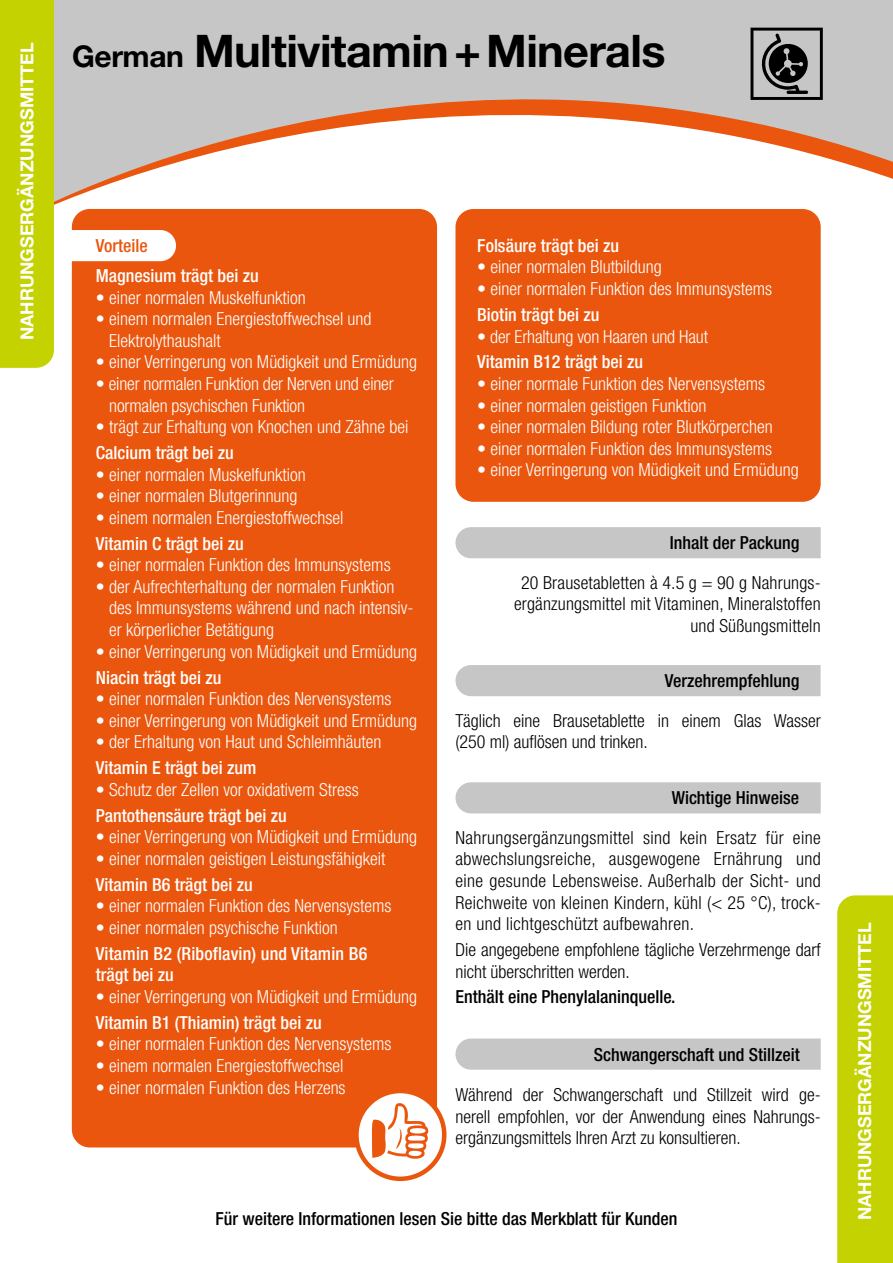
<style>
.page{position:relative;width:893px;height:1263px;background:#fff}
.page>*{position:absolute;margin:0;border:0;box-sizing:border-box;transform-origin:0 0}
.t1{font:700 45px "Helvetica Neue LT Std";letter-spacing:-.015em;color:#000}
.t2{font:300 condensed 18px/21.6px "Helvetica Neue LT Std";color:#fff}
.t3{font:300 condensed 18px/21.6px "Helvetica Neue LT Std";color:#000;text-align:justify}
.t4{font:500 condensed 18px/21.6px "Helvetica Neue LT Std";color:#fff}
.t5{font:500 condensed 18px "Helvetica Neue LT Std";color:#000}
.t6{font:700 18px "Helvetica Neue LT Std";color:#fff}
.t7{font:500 condensed 18px "Helvetica Neue LT Std";color:#ea560d}
.s1{font-size:30px}
</style>
<div class="page">
<div style="left:54px;top:0;width:839px;height:74px;background:#c6c6c6"></div>
<svg style="left:54px;top:74px;width:839px;height:300px"></svg>
<div style="left:0;top:0;width:54px;height:368px;background:#c3d200"></div>
<div style="left:837px;top:895px;width:56px;height:368px;background:#c3d200"></div>
<div style="left:455px;top:209px;width:366px;height:293px;background:#ea560d;border-radius:18px"></div>
<div style="left:72px;top:209px;width:365px;height:938px;background:#ea560d;border-radius:18px"></div>
<div style="left:455px;top:527px;width:366px;height:31px;background:#c6c6c6"></div>
<svg style="left:750px;top:28px;width:73px;height:72px"></svg>
<svg style="left:356px;top:1091px;width:88px;height:88px"></svg>
<div style="left:354px;top:1089px;width:92px;height:92px;border:4px solid #ea560d;border-radius:50%"></div>
<svg style="left:372px;top:1102px;width:57px;height:59px"></svg>
<div style="left:64px;top:230px;width:112px;height:31px;background:#fff"></div>
<div style="left:455px;top:782px;width:366px;height:31px;background:#c6c6c6"></div>
<svg style="left:455px;top:1038px;width:366px;height:32px"></svg>
<div style="left:455px;top:665px;width:366px;height:31px;background:#c6c6c6"></div>
<p class="t6" style="left:16px;top:340px;width:299px;rotate:-90deg">NAHRUNGSERGÄNZUNGSMITTEL</p>
<h1 class="t1" style="left:72px;top:23px;width:595px"><span class="s1">German</span> Multivitamin+Minerals</h1>
<p class="t7" style="left:96px;top:235px;width:54px">Vorteile</p>
<p class="t4" style="left:96px;top:265px;width:165px">Magnesium trägt bei zu</p>
<p class="t2" style="left:96px;top:286px;width:211px">• einer normalen Muskelfunktion</p>
<p class="t2" style="left:109px;top:308px;width:264px;text-indent:-13px">• einem normalen Energiestoffwechsel und<br>Elektrolythaushalt</p>
<p class="t2" style="left:96px;top:351px;width:323px">• einer Verringerung von Müdigkeit und Ermüdung</p>
<p class="t2" style="left:109px;top:373px;width:286px;text-indent:-14px">• einer normalen Funktion der Nerven und einer normalen psychischen Funktion</p>
<p class="t2" style="left:96px;top:416px;width:314px">• trägt zur Erhaltung von Knochen und Zähne bei</p>
<p class="t4" style="left:96px;top:442px;width:140px">Calcium trägt bei zu</p>
<p class="t2" style="left:96px;top:463px;width:211px">• einer normalen Muskelfunktion</p>
<p class="t2" style="left:96px;top:485px;width:203px">• einer normalen Blutgerinnung</p>
<p class="t2" style="left:96px;top:506px;width:249px">• einem normalen Energiestoffwechsel</p>
<p class="t4" style="left:96px;top:532px;width:150px">Vitamin C trägt bei zu</p>
<p class="t2" style="left:96px;top:554px;width:296px">• einer normalen Funktion des Immunsystems</p>
<p class="t2" style="left:109px;top:576px;width:306px;text-indent:-13px">• der Aufrechterhaltung der normalen Funktion des Immunsystems während und nach intensiv&shy;er körperlicher Betätigung</p>
<p class="t2" style="left:96px;top:640px;width:323px">• einer Verringerung von Müdigkeit und Ermüdung</p>
<p class="t4" style="left:96px;top:666px;width:127px">Niacin trägt bei zu</p>
<p class="t2" style="left:96px;top:688px;width:297px">• einer normalen Funktion des Nervensystems</p>
<p class="t2" style="left:96px;top:709px;width:323px">• einer Verringerung von Müdigkeit und Ermüdung</p>
<p class="t2" style="left:96px;top:731px;width:287px">• der Erhaltung von Haut und Schleimhäuten</p>
<p class="t4" style="left:96px;top:757px;width:162px">Vitamin E trägt bei zum</p>
<p class="t2" style="left:96px;top:778px;width:265px">• Schutz der Zellen vor oxidativem Stress</p>
<p class="t4" style="left:96px;top:804px;width:193px">Pantothensäure trägt bei zu</p>
<p class="t2" style="left:96px;top:826px;width:323px">• einer Verringerung von Müdigkeit und Ermüdung</p>
<p class="t2" style="left:96px;top:847px;width:291px">• einer normalen geistigen Leistungsfähigkeit</p>
<p class="t4" style="left:96px;top:873px;width:159px">Vitamin B6 trägt bei zu</p>
<p class="t2" style="left:96px;top:895px;width:297px">• einer normalen Funktion des Nervensystems</p>
<p class="t2" style="left:96px;top:917px;width:244px">• einer normalen psychische Funktion</p>
<p class="t4" style="left:96px;top:942px;width:273px">Vitamin B2 (Riboflavin) und Vitamin B6 trägt bei zu</p>
<p class="t2" style="left:96px;top:986px;width:323px">• einer Verringerung von Müdigkeit und Ermüdung</p>
<p class="t4" style="left:96px;top:1011px;width:228px">Vitamin B1 (Thiamin) trägt bei zu</p>
<p class="t2" style="left:96px;top:1033px;width:297px">• einer normalen Funktion des Nervensystems</p>
<p class="t2" style="left:96px;top:1055px;width:249px">• einem normalen Energiestoffwechsel</p>
<p class="t2" style="left:96px;top:1076px;width:251px">• einer normalen Funktion des Herzens</p>
<p class="t4" style="left:477px;top:234px;width:143px">Folsäure trägt bei zu</p>
<p class="t2" style="left:477px;top:256px;width:186px">• einer normalen Blutbildung</p>
<p class="t2" style="left:477px;top:278px;width:296px">• einer normalen Funktion des Immunsystems</p>
<p class="t4" style="left:477px;top:303px;width:124px">Biotin trägt bei zu</p>
<p class="t2" style="left:477px;top:325px;width:232px">• der Erhaltung von Haaren und Haut</p>
<p class="t4" style="left:477px;top:351px;width:167px">Vitamin B12 trägt bei zu</p>
<p class="t2" style="left:477px;top:373px;width:289px">• einer normale Funktion des Nervensystems</p>
<p class="t2" style="left:477px;top:394px;width:231px">• einer normalen geistigen Funktion</p>
<p class="t2" style="left:477px;top:416px;width:297px">• einer normalen Bildung roter Blutkörperchen</p>
<p class="t2" style="left:477px;top:437px;width:296px">• einer normalen Funktion des Immunsystems</p>
<p class="t2" style="left:477px;top:459px;width:323px">• einer Verringerung von Müdigkeit und Ermüdung</p>
<p class="t5" style="left:670px;top:532px;width:131px">Inhalt der Packung</p>
<p class="t3" style="left:514px;top:571px;width:308px;text-align:right">20 Brausetabletten à 4.5 g = 90 g Nahrungs&shy;ergänzungsmittel mit Vitaminen, Mineralstoffen und Süßungsmitteln</p>
<p class="t5" style="left:665px;top:670px;width:136px">Verzehrempfehlung</p>
<p class="t3" style="left:455px;top:709px;width:367px">Täglich eine Brausetablette in einem Glas Wasser (250 ml) auflösen und trinken.</p>
<p class="t5" style="left:672px;top:787px;width:129px">Wichtige Hinweise</p>
<p class="t3" style="left:455px;top:826px;width:367px">Nahrungsergänzungsmittel sind kein Ersatz für eine abwechslungsreiche, ausgewogene Ernährung und eine gesunde Lebensweise. Außerhalb der Sicht- und Reichweite von kleinen Kindern, kühl (&lt; 25 °C), trock&shy;en und lichtgeschützt aufbewahren.</p>
<p class="t3" style="left:455px;top:939px;width:367px">Die angegebene empfohlene tägliche Verzehrmenge darf nicht überschritten werden.</p>
<p class="t5" style="left:455px;top:986px;width:222px">Enthält eine Phenylalaninquelle.</p>
<p class="t5" style="left:594px;top:1043px;width:207px">Schwangerschaft und Stillzeit</p>
<p class="t3" style="left:455px;top:1084px;width:367px">Während der Schwangerschaft und Stillzeit wird ge&shy;nerell empfohlen, vor der Anwendung eines Nahrungs&shy;ergänzungsmittels Ihren Arzt zu konsultieren.</p>
<p class="t5" style="left:215px;top:1208px;width:464px">Für weitere Informationen lesen Sie bitte das Merkblatt für Kunden</p>
<p class="t6" style="left:854px;top:1220px;width:299px;rotate:-90deg">NAHRUNGSERGÄNZUNGSMITTEL</p>
</div>
